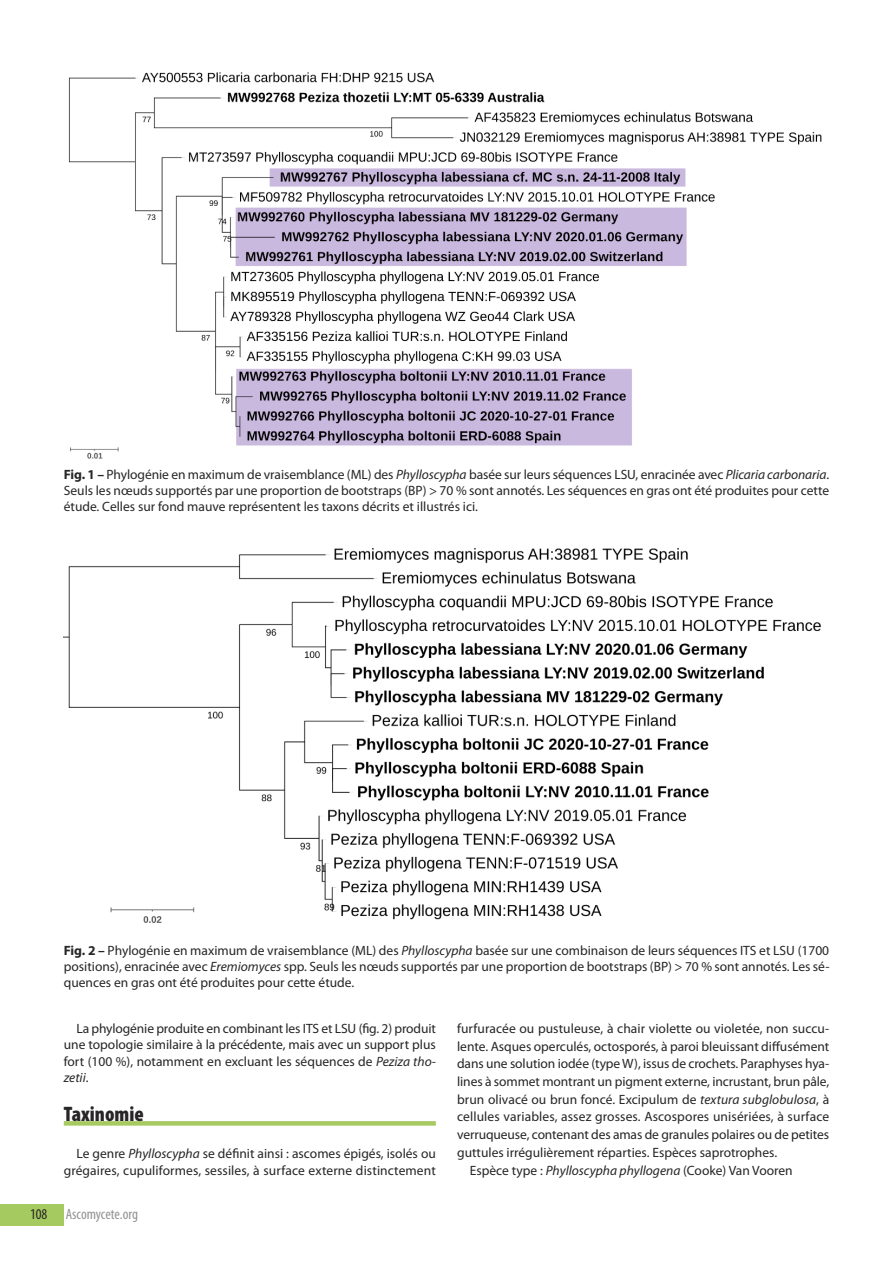
<style>
.page{position:relative;width:893px;height:1263px;background:#fff}
.page>*{position:absolute;margin:0;border:0;box-sizing:border-box;transform-origin:0 0}
.t1{font:900 condensed 21px "Myriad Pro";color:#272526}
.t2{font:condensed 15px "Myriad Pro";color:#939293}
.t3{font:13.5px/16.5px "Myriad Pro";color:#272526;text-align:justify}
.s1{font-weight:700}
.s2{font-style:italic}
.s3{color:#272526}
</style>
<div class="page">
<div style="left:0;top:1204px;width:64px;height:22px;background:#a5ca5f"></div>
<svg style="left:64px;top:1121px;width:372px;height:4px"></svg>
<img style="left:68px;top:72px;width:754px;height:387px">
<img style="left:64px;top:548px;width:757px;height:375px">
<p class="t3" style="left:64px;top:467px;width:767px"><span class="s1">Fig. 1 –</span> Phylogénie en maximum de vraisemblance (ML) des <span class="s2">Phylloscypha</span> basée sur leurs séquences LSu, enracinée avec <span class="s2">Plicaria carbonaria</span>.<br>Seuls les nœuds supportés par une proportion de bootstraps (BP) &gt; 70 % sont annotés. Les séquences en gras ont été produites pour cette étude. Celles sur fond mauve représentent les taxons décrits et illustrés ici.</p>
<p class="t3" style="left:64px;top:943px;width:767px"><span class="s1">Fig. 2 –</span> Phylogénie en maximum de vraisemblance (ML) des <span class="s2">Phylloscypha</span> basée sur une combinaison de leurs séquences ITS et LSu (1700 positions), enracinée avec <span class="s2">Eremiomyces</span> spp. Seuls les nœuds supportés par une proportion de bootstraps (BP) &gt; 70 % sont annotés. Les sé&shy;quences en gras ont été produites pour cette étude.</p>
<p class="t3" style="left:64px;top:1021px;width:374px;text-indent:13px">La phylogénie produite en combinant les ITS et LSu (fig. 2) produit une topologie similaire à la précédente, mais avec un support plus fort (100 %), notamment en excluant les séquences de <span class="s2">Peziza tho&shy;zetii</span>.</p>
<h1 class="t1" style="left:64px;top:1107px;width:81px">Taxinomie</h1>
<p class="t3" style="left:64px;top:1146px;width:374px;text-align:right">Le genre <span class="s2">Phylloscypha</span> se définit ainsi : ascomes épigés, isolés ou grégaires, cupuliformes, sessiles, à surface externe distinctement</p>
<p class="t2" style="left:30px;top:1208px;width:109px"><span class="s3">108</span> Ascomycete.org</p>
<p class="t3" style="left:457px;top:1021px;width:374px">furfuracée ou pustuleuse, à chair violette ou violetée, non succu-</p>
<p class="t3" style="left:457px;top:1039px;width:374px">lente. Asques operculés, octosporés, à paroi bleuissant diffusément</p>
<p class="t3" style="left:457px;top:1056px;width:374px">dans une solution iodée (type W), issus de crochets. Paraphyses hya-</p>
<p class="t3" style="left:457px;top:1074px;width:374px">lines à sommet montrant un pigment externe, incrustant, brun pâle,</p>
<p class="t3" style="left:457px;top:1092px;width:374px">brun olivacé ou brun foncé. Excipulum de <span class="s2">textura subglobulosa</span>, à</p>
<p class="t3" style="left:457px;top:1110px;width:374px">cellules variables, assez grosses. Ascospores unisériées, à surface</p>
<p class="t3" style="left:457px;top:1127px;width:374px">verruqueuse, contenant des amas de granules polaires ou de petites</p>
<p class="t3" style="left:457px;top:1145px;width:322px">guttules irrégulièrement réparties. Espèces saprotrophes.</p>
<p class="t3" style="left:470px;top:1163px;width:324px">Espèce type : <span class="s2">Phylloscypha phyllogena</span> (Cooke) Van Vooren</p>
</div>
